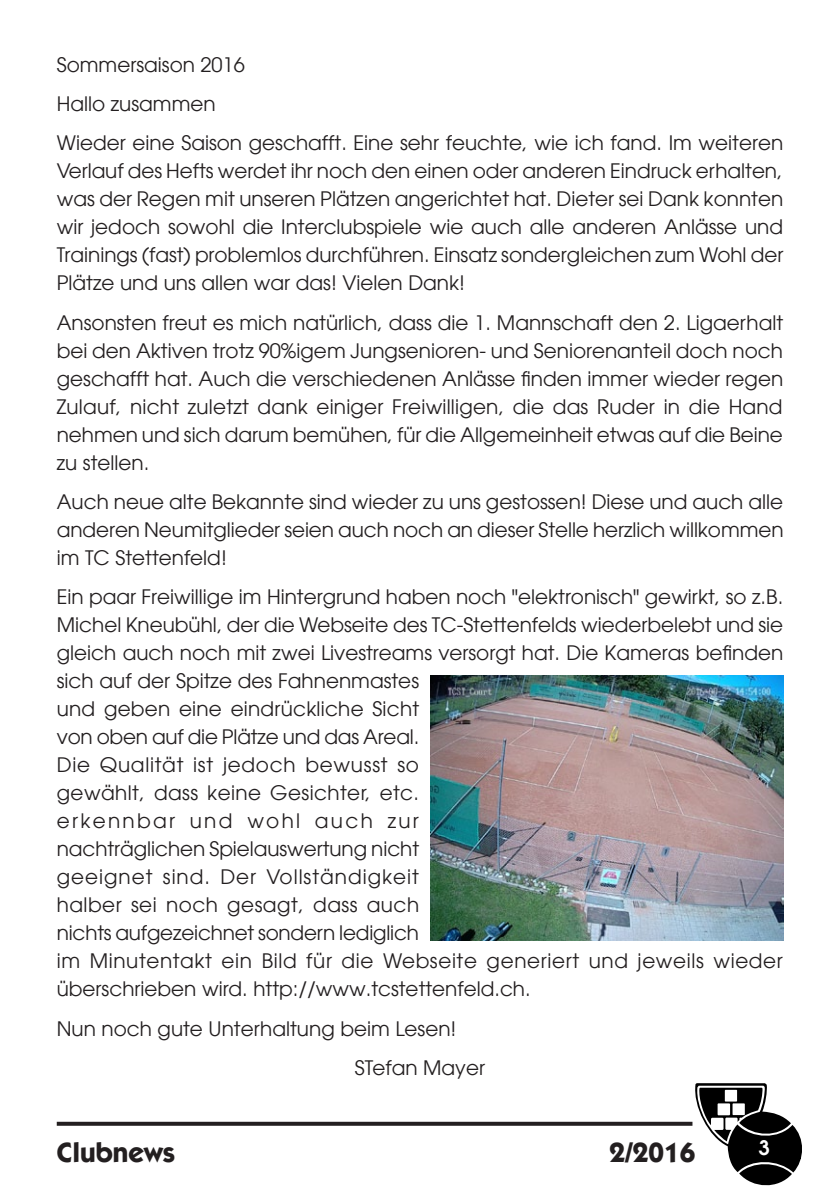
<style>
.page{position:relative;width:840px;height:1191px;background:#fff}
.page>*{position:absolute;margin:0;border:0;box-sizing:border-box;transform-origin:0 0}
.Fusszeile{font:700 28px "Itc Kabel LT";color:#231f20}
.Haupttext{font:20px/28px "Avant Garde LT";color:#231f20;text-align:justify}
.Haupttext_zentriert{font:20px "Avant Garde LT";color:#231f20}
.Seitennummer{font:600 20px "Avant Garde LT";color:#fff}
</style>
<div class="page">
<svg style="left:57px;top:1121px;width:635px;height:4px;background:#4d4a4b"></svg>
<svg style="left:692px;top:1083px;width:110px;height:103px"></svg>
<div style="left:779px;top:1142px;width:21px;height:16px;background:#000"></div>
<img style="left:430px;top:676px;width:352px;height:264px">
<p class="Haupttext" style="left:57px;top:50px;width:189px">Sommersaison 2016</p>
<p class="Haupttext" style="left:57px;top:89px;width:160px">Hallo zusammen</p>
<p class="Haupttext" style="left:57px;top:129px;width:727px">Wieder eine Saison geschafft. Eine sehr feuchte, wie ich fand. Im weiteren Verlauf des Hefts werdet ihr noch den einen oder anderen Eindruck erhalten, was der Regen mit unseren Plätzen angerichtet hat. Dieter sei Dank konnten wir jedoch sowohl die Interclubspiele wie auch alle anderen Anlässe und Trainings (fast) problemlos durchführen. Einsatz sondergleichen zum Wohl der Plätze und uns allen war das! Vielen Dank!</p>
<p class="Haupttext" style="left:57px;top:308px;width:727px">Ansonsten freut es mich natürlich, dass die 1. Mannschaft den 2. Ligaerhalt bei den Aktiven trotz 90%igem Jungsenioren- und Seniorenanteil doch noch geschafft hat. Auch die verschiedenen Anlässe finden immer wieder regen Zulauf, nicht zuletzt dank einiger Freiwilligen, die das Ruder in die Hand nehmen und sich darum bemühen, für die Allgemeinheit etwas auf die Beine zu stellen.</p>
<p class="Haupttext" style="left:57px;top:487px;width:728px">Auch neue alte Bekannte sind wieder zu uns gestossen! Diese und auch alle anderen Neumitglieder seien auch noch an dieser Stelle herzlich willkommen im TC Stettenfeld!</p>
<p class="Haupttext" style="left:57px;top:583px;width:727px;text-align:left">Ein paar Freiwillige im Hintergrund haben noch "elektronisch" gewirkt, so z.B.<br>Michel Kneubühl, der die Webseite des TC-Stettenfelds wiederbelebt und sie gleich auch noch mit zwei Livestreams versorgt hat. Die Kameras befinden sich auf der Spitze des Fahnenmastes<br>und geben eine eindrückliche Sicht<br>von oben auf die Plätze und das Areal.<br>Die Qualität ist jedoch bewusst so<br>gewählt, dass keine Gesichter, etc.<br>erkennbar und wohl auch zur<br>nachträglichen Spielauswertung nicht<br>geeignet sind. Der Vollständigkeit<br>halber sei noch gesagt, dass auch<br>nichts aufgezeichnet sondern lediglich<br>im Minutentakt ein Bild für die Webseite generiert und jeweils wieder überschrieben wird. http://www.tcstettenfeld.ch.</p>
<p class="Haupttext" style="left:57px;top:1014px;width:401px">Nun noch gute Unterhaltung beim Lesen!</p>
<p class="Haupttext_zentriert" style="left:355px;top:1056px;width:131px">STefan Mayer</p>
<p class="Fusszeile" style="left:57px;top:1135px;width:120px">Clubnews</p>
<p class="Fusszeile" style="left:609px;top:1135px;width:87px">2/2016</p>
<p class="Seitennummer" style="left:758px;top:1134px;width:13px">3</p>
</div>
